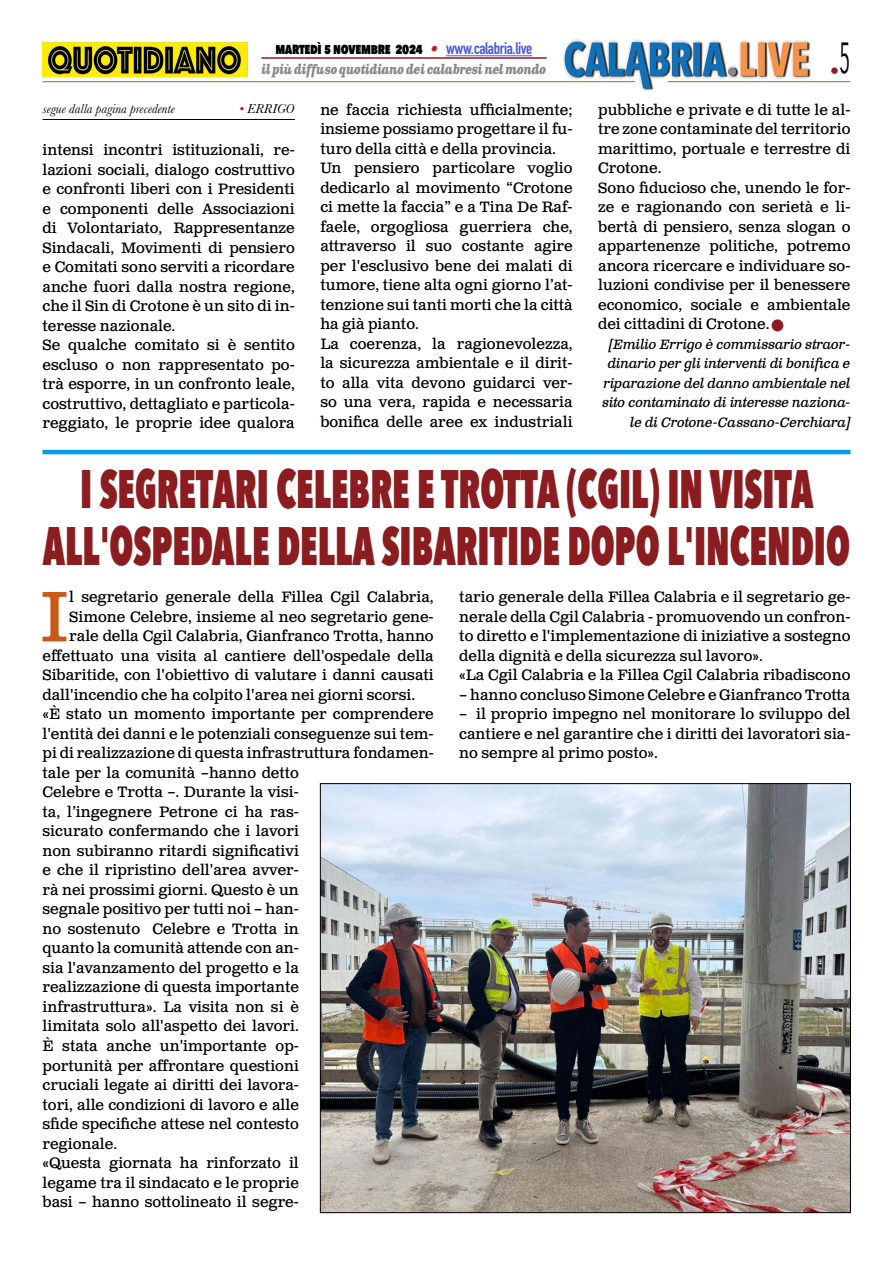
<style>
.page{position:relative;width:893px;height:1263px;background:#fff}
.page>*{position:absolute;margin:0;border:0;box-sizing:border-box;transform-origin:0 0}
.t1{font:71.25px "Clarendon Text Pro";color:#c85a19}
.t2{font:800 54px/57px "Avenir Next Condensed";color:#8b1c1f;text-align:center;scale:.69 1}
.t3{font:18px "Avenir Next Condensed";color:#8b1c1f}
.t4{font:15px/19.5px "Clarendon Text Pro";color:#000}
.t5{font:800 15px "Avenir Next Condensed";letter-spacing:-.02em;color:#000;scale:.9 1}
.t6{font:italic 13.5px/19.5px "Clarendon Text Pro";letter-spacing:-.02em;color:#000;text-align:right}
.t7{font:italic 700 13.5px "Clarendon Text Pro";letter-spacing:-.04em;color:#878787;scale:.79 1}
.t8{font:italic 13.5px "Baskerville";color:#000}
.s1{font-family:"Clarendon Text Pro";font-weight:700;font-style:italic;color:#ca181a}
.s2{font-family:"DIN Condensed";font-weight:700;font-size:16.5px;color:#4f5cd6}
.s3{color:#ca181a}
.s4{color:#8b1c1f}
</style>
<div class="page">
<img style="left:563px;top:39px;width:248px;height:51px">
<hr style="left:43px;top:81px;width:592px;height:1px;background:#c85a19">
<hr style="left:668px;top:81px;width:182px;height:1px;background:#c85a19">
<hr style="left:446px;top:55px;width:86px;height:1px;background:#4f5cd6">
<hr style="left:261px;top:57px;width:286px;height:2px;background:#8b1c1f">
<img style="left:43px;top:42px;width:204px;height:35px">
<hr style="left:43px;top:119px;width:252px;height:1px;background:#000">
<hr style="left:43px;top:450px;width:807px;height:4px;background:#009fe3">
<img style="left:322px;top:785px;width:527px;height:426px">
<p class="t5" style="left:276px;top:39px;width:287px">martedì 5 novembre 2024 <span class="s1">•</span> <span class="s2">www.calabria.live</span></p>
<p class="t7" style="left:261px;top:61px;width:362px">il più diffuso quotidiano dei calabresi nel mondo</p>
<p class="t3" style="left:830px;top:55px;width:22px">•<sup>5</sup></p>
<p class="t8" style="left:43px;top:100px;width:134px">segue dalla pagina precedente</p>
<p class="t8" style="left:239px;top:100px;width:57px"><span class="s3">•</span> ERRIGO</p>
<p class="t4" style="left:43px;top:141px;width:254px">intensi incontri istituzionali, re&shy;lazioni sociali, dialogo costruttivo e confronti liberi con i Presidenti e componenti delle Associazioni di Volontariato, Rappresentanze Sindacali, Movimenti di pensiero e Comitati sono serviti a ricordare anche fuori dalla nostra regione, che il Sin di Crotone è un sito di in&shy;teresse nazionale.<br>Se qualche comitato si è sentito escluso o non rappresentato po&shy;trà esporre, in un confronto leale, costruttivo, dettagliato e particola&shy;reggiato, le proprie idee qualora</p>
<p class="t4" style="left:320px;top:101px;width:254px">ne faccia richiesta ufficialmente; insieme possiamo progettare il fu&shy;turo della città e della provincia.<br>Un pensiero particolare voglio dedicarlo al movimento “Crotone ci mette la faccia” e a Tina De Raf&shy;faele, orgogliosa guerriera che, attraverso il suo costante agire per l'esclusivo bene dei malati di tumore, tiene alta ogni giorno l’at&shy;tenzione sui tanti morti che la città ha già pianto.<br>La coerenza, la ragionevolezza, la sicurezza ambientale e il dirit&shy;to alla vita devono guidarci ver&shy;so una vera, rapida e necessaria bonifica delle aree ex industriali</p>
<p class="t4" style="left:598px;top:101px;width:254px">pubbliche e private e di tutte le al&shy;tre zone contaminate del territorio marittimo, portuale e terrestre di<br>Crotone.<br>Sono fiducioso che, unendo le for&shy;ze e ragionando con serietà e li&shy;bertà di pensiero, senza slogan o appartenenze politiche, potremo ancora ricercare e individuare so&shy;luzioni condivise per il benessere economico, sociale e ambientale dei cittadini di Crotone. <span class="s4">■</span></p>
<p class="t6" style="left:602px;top:335px;width:250px">[Emilio Errigo è commissario straor&shy;dinario per gli interventi di bonifica e riparazione del danno ambientale nel sito contaminato di interesse naziona&shy;le di Crotone-Cassano-Cerchiara]</p>
<h2 class="t2" style="left:43px;top:459px;width:1171px">I SEGRETARI CELEBRE E TROTTA (CGIL) IN VISITA<br>ALL'OSPEDALE DELLA SIBARITIDE DOPO L'INCENDIO</h2>
<h1 class="t1" style="left:40px;top:574px;width:31px">I</h1>
<p class="t4" style="left:69px;top:588px;width:366px">l segretario generale della Fillea Cgil Calabria,</p>
<p class="t4" style="left:459px;top:588px;width:393px">tario generale della Fillea Calabria e il segretario ge&shy;nerale della Cgil Calabria - promuovendo un confron&shy;to diretto e l'implementazione di iniziative a sostegno della dignità e della sicurezza sul lavoro».<br>«La Cgil Calabria e la Fillea Cgil Calabria ribadiscono</p>
<p class="t4" style="left:459px;top:686px;width:393px">– hanno concluso Simone Celebre e Gianfranco Trotta</p>
<p class="t4" style="left:459px;top:705px;width:393px;text-align:justify">– il proprio impegno nel monitorare lo sviluppo del cantiere e nel garantire che i diritti dei lavoratori sia&shy;no sempre al primo posto».</p>
<p class="t4" style="left:69px;top:608px;width:366px">Simone Celebre, insieme al neo segretario gene-</p>
<p class="t4" style="left:69px;top:627px;width:366px">rale della Cgil Calabria, Gianfranco Trotta, hanno</p>
<p class="t4" style="left:43px;top:647px;width:393px">effettuato una visita al cantiere dell'ospedale della</p>
<p class="t4" style="left:43px;top:666px;width:393px">Sibaritide, con l'obiettivo di valutare i danni causati</p>
<p class="t4" style="left:43px;top:686px;width:374px">dall'incendio che ha colpito l'area nei giorni scorsi.</p>
<p class="t4" style="left:43px;top:705px;width:393px">«È stato un momento importante per comprendere</p>
<p class="t4" style="left:43px;top:725px;width:393px">l'entità dei danni e le potenziali conseguenze sui tem-</p>
<p class="t4" style="left:43px;top:744px;width:393px">pi di realizzazione di questa infrastruttura fondamen-</p>
<p class="t4" style="left:43px;top:764px;width:258px">tale per la comunità –hanno detto</p>
<p class="t4" style="left:43px;top:783px;width:258px">Celebre e Trotta –. Durante la visi-</p>
<p class="t4" style="left:43px;top:803px;width:258px">ta, l’ingegnere Petrone ci ha ras-</p>
<p class="t4" style="left:43px;top:822px;width:258px">sicurato confermando che i lavori</p>
<p class="t4" style="left:43px;top:842px;width:258px">non subiranno ritardi significativi</p>
<p class="t4" style="left:43px;top:861px;width:258px">e che il ripristino dell'area avver-</p>
<p class="t4" style="left:43px;top:881px;width:258px">rà nei prossimi giorni. Questo è un</p>
<p class="t4" style="left:43px;top:900px;width:258px">segnale positivo per tutti noi – han-</p>
<p class="t4" style="left:43px;top:920px;width:258px">no sostenuto Celebre e Trotta in</p>
<p class="t4" style="left:43px;top:939px;width:258px">quanto la comunità attende con an-</p>
<p class="t4" style="left:43px;top:959px;width:258px">sia l'avanzamento del progetto e la</p>
<p class="t4" style="left:43px;top:978px;width:258px">realizzazione di questa importante</p>
<p class="t4" style="left:43px;top:998px;width:258px">infrastruttura». La visita non si è</p>
<p class="t4" style="left:43px;top:1017px;width:258px">limitata solo all'aspetto dei lavori.</p>
<p class="t4" style="left:43px;top:1037px;width:258px">È stata anche un'importante op-</p>
<p class="t4" style="left:43px;top:1056px;width:258px">portunità per affrontare questioni</p>
<p class="t4" style="left:43px;top:1076px;width:258px">cruciali legate ai diritti dei lavora-</p>
<p class="t4" style="left:43px;top:1095px;width:258px">tori, alle condizioni di lavoro e alle</p>
<p class="t4" style="left:43px;top:1115px;width:258px">sfide specifiche attese nel contesto</p>
<p class="t4" style="left:43px;top:1134px;width:76px">regionale.</p>
<p class="t4" style="left:43px;top:1154px;width:258px">«Questa giornata ha rinforzato il</p>
<p class="t4" style="left:43px;top:1173px;width:258px">legame tra il sindacato e le proprie</p>
<p class="t4" style="left:43px;top:1193px;width:258px">basi – hanno sottolineato il segre-</p>
</div>
